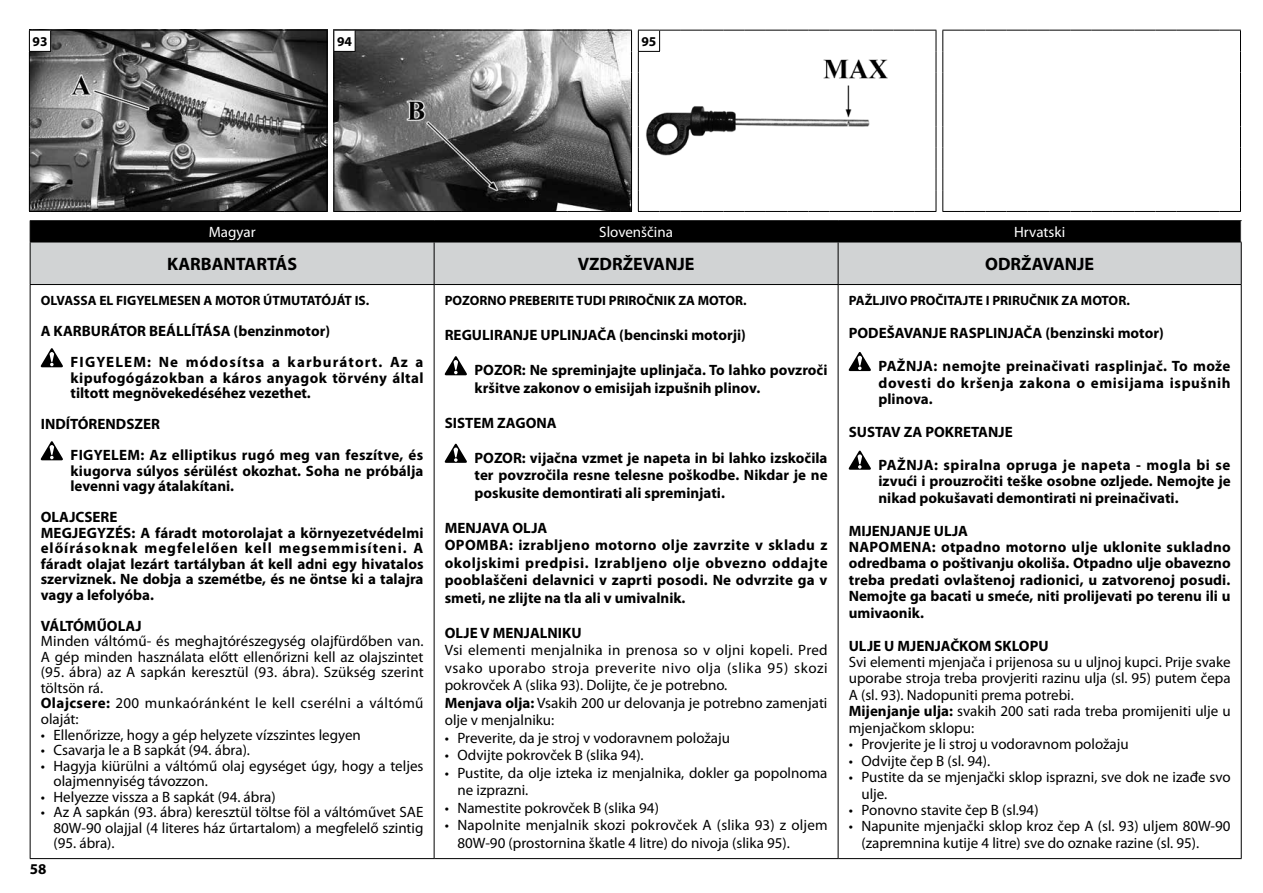
<style>
.page{position:relative;width:1263px;height:893px;background:#fff}
.page>*{position:absolute;margin:0;border:0;box-sizing:border-box;transform-origin:0 0}
.t1{font:700 18px "Myriad Pro";color:#000}
.t2{font:15px/15.5px "Myriad Pro";color:#000}
.t3{font:700 15px/15.5px "Myriad Pro";color:#000}
.t4{font:700 15px/17.5px "Myriad Pro";letter-spacing:.025em;color:#000}
.t5{font:700 15px/32.8px "Myriad Pro";letter-spacing:.03em;color:#000}
.t6{font:700 15px/31px "Myriad Pro";letter-spacing:.02em;color:#000}
.t7{font:700 15px/16.5px "Myriad Pro";letter-spacing:.04em;color:#000}
.t8{font:15px "Myriad Pro";color:#fff}
.t9{font:700 13.5px "Myriad Pro";color:#000}
.s1{font-weight:700}
</style>
<div class="page">
<svg style="left:29px;top:30px;width:1212px;height:182px"></svg>
<div style="left:31px;top:243px;width:1210px;height:41px;background:#d1d3d4"></div>
<hr style="left:30px;top:220px;width:404px;height:1px;background:#000">
<hr style="left:434px;top:220px;width:404px;height:1px;background:#000">
<hr style="left:838px;top:220px;width:403px;height:1px;background:#000">
<hr style="left:30px;top:242px;width:404px;height:1px;background:#000">
<hr style="left:30px;top:242px;width:1px;height:42px;background:#000">
<hr style="left:434px;top:242px;width:404px;height:1px;background:#000">
<hr style="left:434px;top:242px;width:1px;height:42px;background:#000">
<hr style="left:838px;top:242px;width:403px;height:1px;background:#000">
<hr style="left:838px;top:242px;width:1px;height:42px;background:#000">
<hr style="left:1241px;top:242px;width:1px;height:42px;background:#000">
<hr style="left:30px;top:284px;width:404px;height:1px;background:#000">
<hr style="left:30px;top:285px;width:1px;height:573px;background:#000">
<hr style="left:434px;top:284px;width:404px;height:1px;background:#000">
<hr style="left:434px;top:285px;width:1px;height:573px;background:#000">
<hr style="left:838px;top:284px;width:403px;height:1px;background:#000">
<hr style="left:838px;top:285px;width:1px;height:573px;background:#000">
<hr style="left:1241px;top:285px;width:1px;height:573px;background:#000">
<div style="left:30px;top:221px;width:1212px;height:21px;background:#000"></div>
<hr style="left:30px;top:858px;width:404px;height:1px;background:#000">
<hr style="left:434px;top:858px;width:404px;height:1px;background:#000">
<hr style="left:838px;top:858px;width:403px;height:1px;background:#000">
<svg style="left:41px;top:348px;width:22px;height:19px"></svg>
<svg style="left:41px;top:441px;width:22px;height:19px"></svg>
<svg style="left:445px;top:356px;width:22px;height:19px"></svg>
<svg style="left:445px;top:444px;width:22px;height:19px"></svg>
<svg style="left:849px;top:352px;width:22px;height:19px"></svg>
<svg style="left:849px;top:451px;width:22px;height:19px"></svg>
<p class="t9" style="left:33px;top:32px;width:16px">93</p>
<p class="t9" style="left:337px;top:32px;width:16px">94</p>
<p class="t9" style="left:641px;top:32px;width:16px">95</p>
<p class="t8" style="left:209px;top:224px;width:48px">Magyar</p>
<p class="t8" style="left:599px;top:224px;width:75px">Slovenščina</p>
<p class="t8" style="left:1014px;top:224px;width:53px">Hrvatski</p>
<p class="t1" style="left:167px;top:252px;width:131px">KARBANTARTÁS</p>
<p class="t1" style="left:578px;top:252px;width:118px">VZDRŽEVANJE</p>
<p class="t1" style="left:985px;top:252px;width:111px">ODRŽAVANJE</p>
<p class="t9" style="left:41px;top:292px;width:330px">OLVASSA EL FIGYELMESEN A MOTOR ÚTMUTATÓJÁT IS.</p>
<p class="t3" style="left:71px;top:315px;width:354px;line-height:31px;text-indent:-30px">A KARBURÁTOR BEÁLLÍTÁSA (benzinmotor)<br>FIGYELEM: Ne módosítsa a karburátort. Az a</p>
<p class="t3" style="left:71px;top:370px;width:355px">kipufogógázokban a káros anyagok törvény által tiltott megnövekedéséhez vezethet.</p>
<p class="t6" style="left:71px;top:408px;width:354px;text-indent:-30px">INDÍTÓRENDSZER<br>FIGYELEM: Az elliptikus rugó meg van feszítve, és</p>
<p class="t3" style="left:71px;top:463px;width:354px">kiugorva súlyos sérülést okozhat. Soha ne próbálja levenni vagy átalakítani.</p>
<p class="t3" style="left:41px;top:509px;width:384px">OLAJCSERE<br>MEGJEGYZÉS: A fáradt motorolajat a környezetvédelmi előírásoknak megfelelően kell megsemmisíteni. A fáradt olajat lezárt tartályban át kell adni egy hivatalos szerviznek. Ne dobja a szemétbe, és ne öntse ki a talajra vagy a lefolyóba.</p>
<p class="t3" style="left:41px;top:618px;width:102px">VÁLTÓMŰOLAJ</p>
<p class="t2" style="left:41px;top:634px;width:384px">Minden váltómű- és meghajtórészegység olajfürdőben van.<br>A gép minden használata előtt ellenőrizni kell az olajszintet (95. ábra) az A sapkán keresztül (93. ábra). Szükség szerint töltsön rá.<br><span class="s1">Olajcsere:</span> 200 munkaóránként le kell cserélni a váltómű olaját:</p>
<p class="t2" style="left:41px;top:727px;width:322px">• Ellenőrizze, hogy a gép helyzete vízszintes legyen</p>
<p class="t2" style="left:41px;top:743px;width:211px">• Csavarja le a B sapkát (94. ábra).</p>
<p class="t2" style="left:54px;top:758px;width:371px;text-indent:-13px">• Hagyja kiürülni a váltómű olaj egységet úgy, hogy a teljes olajmennyiség távozzon.</p>
<p class="t2" style="left:41px;top:789px;width:236px">• Helyezze vissza a B sapkát (94. ábra)</p>
<p class="t2" style="left:54px;top:805px;width:371px;text-align:justify;text-indent:-13px">• Az A sapkán (93. ábra) keresztül töltse föl a váltóművet SAE 80W-90 olajjal (4 literes ház űrtartalom) a megfelelő szintig (95. ábra).</p>
<p class="t9" style="left:445px;top:292px;width:304px">POZORNO PREBERITE TUDI PRIROČNIK ZA MOTOR.</p>
<p class="t3" style="left:445px;top:327px;width:303px">REGULIRANJE UPLINJAČA (bencinski motorji)</p>
<p class="t3" style="left:474px;top:361px;width:354px;line-height:17.5px">POZOR: Ne spreminjajte uplinjača. To lahko povzroči kršitve zakonov o emisijah izpušnih plinov.</p>
<p class="t3" style="left:445px;top:415px;width:113px">SISTEM ZAGONA</p>
<p class="t3" style="left:474px;top:448px;width:355px;line-height:17.5px;text-align:justify">POZOR: vijačna vzmet je napeta in bi lahko izskočila ter povzročila resne telesne poškodbe. Nikdar je ne poskusite demontirati ali spreminjati.</p>
<p class="t4" style="left:445px;top:519px;width:384px">MENJAVA OLJA<br>OPOMBA: izrabljeno motorno olje zavrzite v skladu z okoljskimi predpisi. Izrabljeno olje obvezno oddajte pooblaščeni delavnici v zaprti posodi. Ne odvrzite ga v smeti, ne zlijte na tla ali v umivalnik.</p>
<p class="t3" style="left:445px;top:625px;width:138px">OLJE V MENJALNIKU</p>
<p class="t2" style="left:445px;top:642px;width:384px;line-height:17.5px">Vsi elementi menjalnika in prenosa so v oljni kopeli. Pred vsako uporabo stroja preverite nivo olja (slika 95) skozi pokrovček A (slika 93). Dolijte, če je potrebno.<br><span class="s1">Menjava olja:</span> Vsakih 200 ur delovanja je potrebno zamenjati olje v menjalniku:</p>
<p class="t2" style="left:445px;top:730px;width:287px">• Preverite, da je stroj v vodoravnem položaju</p>
<p class="t2" style="left:445px;top:748px;width:200px">• Odvijte pokrovček B (slika 94).</p>
<p class="t2" style="left:457px;top:764px;width:371px;line-height:17.5px;text-indent:-13px">• Pustite, da olje izteka iz menjalnika, dokler ga popolnoma ne izprazni.</p>
<p class="t2" style="left:445px;top:800px;width:216px">• Namestite pokrovček B (slika 94)</p>
<p class="t2" style="left:457px;top:817px;width:372px;line-height:17.5px;text-indent:-13px">• Napolnite menjalnik skozi pokrovček A (slika 93) z oljem<br>80W-90 (prostornina škatle 4 litre) do nivoja (slika 95).</p>
<p class="t9" style="left:849px;top:292px;width:283px">PAŽLJIVO PROČITAJTE I PRIRUČNIK ZA MOTOR.</p>
<p class="t3" style="left:878px;top:316px;width:353px;line-height:32.8px;text-indent:-30px">PODEŠAVANJE RASPLINJAČA (benzinski motor)<br>PAŽNJA: nemojte preinačivati rasplinjač. To može</p>
<p class="t7" style="left:878px;top:374px;width:353px">dovesti do kršenja zakona o emisijama ispušnih plinova.</p>
<p class="t5" style="left:878px;top:415px;width:353px;text-indent:-30px">SUSTAV ZA POKRETANJE<br>PAŽNJA: spiralna opruga je napeta - mogla bi se</p>
<p class="t3" style="left:878px;top:472px;width:354px;line-height:16.5px">izvući i prouzročiti teške osobne ozljede. Nemojte je nikad pokušavati demontirati ni preinačivati.</p>
<p class="t3" style="left:849px;top:522px;width:384px;line-height:16.5px">MIJENJANJE ULJA<br>NAPOMENA: otpadno motorno ulje uklonite sukladno odredbama o poštivanju okoliša. Otpadno ulje obavezno treba predati ovlaštenoj radionici, u zatvorenoj posudi.<br>Nemojte ga bacati u smeće, niti prolijevati po terenu ili u umivaonik.</p>
<p class="t3" style="left:849px;top:637px;width:201px">ULJE U MJENJAČKOM SKLOPU</p>
<p class="t2" style="left:849px;top:654px;width:383px;line-height:16.5px">Svi elementi mjenjača i prijenosa su u uljnoj kupci. Prije svake uporabe stroja treba provjeriti razinu ulja (sl. 95) putem čepa A (sl. 93). Nadopuniti prema potrebi.<br><span class="s1">Mijenjanje ulja:</span> svakih 200 sati rada treba promijeniti ulje u mjenjačkom sklopu:</p>
<p class="t2" style="left:849px;top:737px;width:281px">• Provjerite je li stroj u vodoravnom položaju</p>
<p class="t2" style="left:849px;top:753px;width:143px">• Odvijte čep B (sl. 94).</p>
<p class="t2" style="left:861px;top:769px;width:371px;line-height:16.5px;text-indent:-13px">• Pustite da se mjenjački sklop isprazni, sve dok ne izađe svo ulje.</p>
<p class="t2" style="left:849px;top:802px;width:191px">• Ponovno stavite čep B (sl.94)</p>
<p class="t2" style="left:861px;top:818px;width:371px;line-height:16.5px;text-indent:-13px">• Napunite mjenjački sklop kroz čep A (sl. 93) uljem 80W-90 (zapremnina kutije 4 litre) sve do oznake razine (sl. 95).</p>
<p class="t3" style="left:30px;top:861px;width:18px">58</p>
</div>
